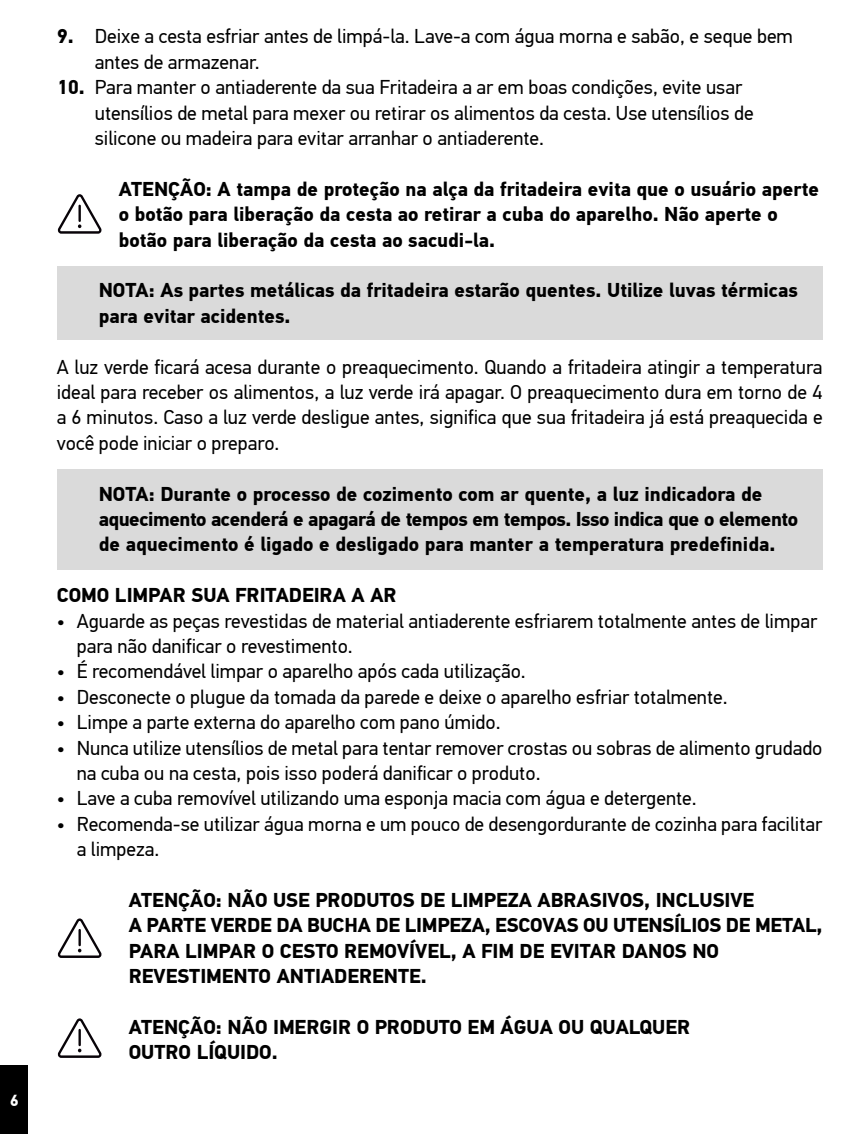
<style>
.page{position:relative;width:851px;height:1134px;background:#fff}
.page>*{position:absolute;margin:0;border:0;box-sizing:border-box;transform-origin:0 0}
.t1{font:20px/25.4px "PF Din Text Pro";color:#000}
.t2{font:700 20px/25.4px "PF Din Text Pro";color:#000}
.t3{font:700 16px "PF Din Text Pro";color:#fff}
.s1{font-weight:700}
</style>
<div class="page">
<div style="left:0;top:1065px;width:28px;height:69px;background:#000"></div>
<div style="left:57px;top:469px;width:765px;height:101px;background:#dadada"></div>
<div style="left:57px;top:266px;width:765px;height:74px;background:#dadada"></div>
<svg style="left:58px;top:194px;width:44px;height:40px"></svg>
<svg style="left:58px;top:918px;width:44px;height:40px"></svg>
<svg style="left:58px;top:1018px;width:44px;height:40px"></svg>
<p class="t3" style="left:10px;top:1090px;width:10px">6</p>
<p class="t1" style="left:95px;top:24px;width:699px;text-indent:-38px"><span class="s1">9.</span> Deixe a cesta esfriar antes de limpá-la. Lave-a com água morna e sabão, e seque bem antes de armazenar.</p>
<p class="t1" style="left:95px;top:75px;width:660px;text-indent:-38px"><span class="s1">10.</span> Para manter o antiaderente da sua Fritadeira a ar em boas condições, evite usar utensílios de metal para mexer ou retirar os alimentos da cesta. Use utensílios de silicone ou madeira para evitar arranhar o antiaderente.</p>
<p class="t2" style="left:119px;top:177px;width:701px">ATENÇÃO: A tampa de proteção na alça da fritadeira evita que o usuário aperte o botão para liberação da cesta ao retirar a cuba do aparelho. Não aperte o botão para liberação da cesta ao sacudi-la.</p>
<p class="t2" style="left:99px;top:278px;width:700px">NOTA: As partes metálicas da fritadeira estarão quentes. Utilize luvas térmicas para evitar acidentes.</p>
<p class="t1" style="left:57px;top:354px;width:767px;text-align:justify">A luz verde ficará acesa durante o preaquecimento. Quando a fritadeira atingir a temperatura ideal para receber os alimentos, a luz verde irá apagar. O preaquecimento dura em torno de 4 a 6 minutos. Caso a luz verde desligue antes, significa que sua fritadeira já está preaquecida e você pode iniciar o preparo.</p>
<p class="t2" style="left:99px;top:481px;width:700px">NOTA: Durante o processo de cozimento com ar quente, a luz indicadora de aquecimento acenderá e apagará de tempos em tempos. Isso indica que o elemento de aquecimento é ligado e desligado para manter a temperatura predefinida.</p>
<p class="t2" style="left:57px;top:583px;width:341px">COMO LIMPAR SUA FRITADEIRA A AR</p>
<p class="t1" style="left:77px;top:608px;width:742px;text-indent:-20px">• Aguarde as peças revestidas de material antiaderente esfriarem totalmente antes de limpar para não danificar o revestimento.</p>
<p class="t1" style="left:57px;top:659px;width:470px">• É recomendável limpar o aparelho após cada utilização.</p>
<p class="t1" style="left:57px;top:684px;width:672px">• Desconecte o plugue da tomada da parede e deixe o aparelho esfriar totalmente.</p>
<p class="t1" style="left:57px;top:710px;width:445px">• Limpe a parte externa do aparelho com pano úmido.</p>
<p class="t1" style="left:77px;top:735px;width:747px;text-indent:-20px">• Nunca utilize utensílios de metal para tentar remover crostas ou sobras de alimento grudado na cuba ou na cesta, pois isso poderá danificar o produto.</p>
<p class="t1" style="left:57px;top:786px;width:641px">• Lave a cuba removível utilizando uma esponja macia com água e detergente.</p>
<p class="t1" style="left:77px;top:811px;width:747px;text-indent:-20px">• Recomenda-se utilizar água morna e um pouco de desengordurante de cozinha para facilitar a limpeza.</p>
<p class="t2" style="left:129px;top:888px;width:695px">ATENÇÃO: NÃO USE PRODUTOS DE LIMPEZA ABRASIVOS, INCLUSIVE<br>A PARTE VERDE DA BUCHA DE LIMPEZA, ESCOVAS OU UTENSÍLIOS DE METAL, PARA LIMPAR O CESTO REMOVÍVEL, A FIM DE EVITAR DANOS NO REVESTIMENTO ANTIADERENTE.</p>
<p class="t2" style="left:129px;top:1015px;width:563px">ATENÇÃO: NÃO IMERGIR O PRODUTO EM ÁGUA OU QUALQUER<br>OUTRO LÍQUIDO.</p>
</div>
